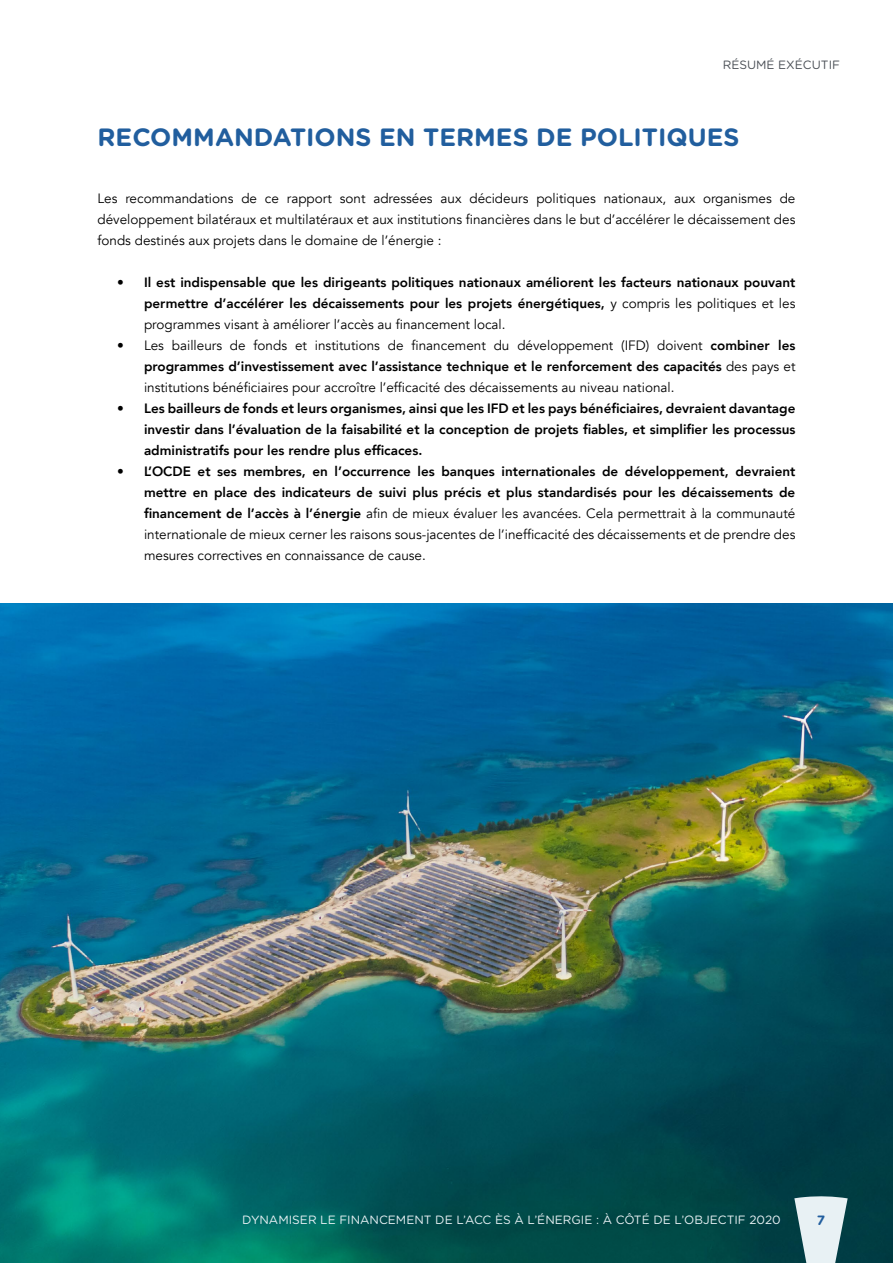
<style>
.page{position:relative;width:893px;height:1263px;background:#fff}
.page>*{position:absolute;margin:0;border:0;box-sizing:border-box;transform-origin:0 0}
.t1{font:700 25.05px "Gotham Rounded";color:#215e9e}
.t2{font:800 13.5px/21px "Avenir";color:#000;text-align:justify}
.t3{font:13.5px/21px "Avenir";color:#000;text-align:justify}
.t4{font:700 13.5px "Gotham Rounded";color:#215e9e}
.t5{font:12px "Gotham Rounded";color:#e8f1f4}
.t6{font:12px "Gotham Rounded";color:#4a4f55}
.s1{font-weight:400}
.s2{font-weight:800}
</style>
<div class="page">
<img style="left:0;top:603px;width:893px;height:660px">
<svg style="left:794px;top:1196px;width:54px;height:67px;background:#aec4c8"></svg>
<p class="t6" style="left:723px;top:57px;width:119px">RÉSUMÉ EXÉCUTIF</p>
<h1 class="t1" style="left:98px;top:119px;width:643px">RECOMMANDATIONS EN TERMES DE POLITIQUES</h1>
<p class="t3" style="left:98px;top:188px;width:699px">Les recommandations de ce rapport sont adressées aux décideurs politiques nationaux, aux organismes de développement bilatéraux et multilatéraux et aux institutions financières dans le but d’accélérer le décaissement des fonds destinés aux projets dans le domaine de l’énergie :</p>
<p class="t2" style="left:144px;top:271px;width:653px;text-indent:-27px">• Il est indispensable que les dirigeants politiques nationaux améliorent les facteurs nationaux pouvant permettre d’accélérer les décaissements pour les projets énergétiques, <span class="s1">y compris les politiques et les programmes visant à améliorer l’accès au financement local.</span></p>
<p class="t3" style="left:144px;top:335px;width:653px;text-indent:-27px">• Les bailleurs de fonds et institutions de financement du développement (IFD) doivent <span class="s2">combiner les programmes d’investissement avec l’assistance technique et le renforcement des capacités</span> des pays et institutions bénéficiaires pour accroître l’efficacité des décaissements au niveau national.</p>
<p class="t2" style="left:144px;top:397px;width:653px;text-indent:-27px">• Les bailleurs de fonds et leurs organismes, ainsi que les IFD et les pays bénéficiaires, devraient davantage investir dans l’évaluation de la faisabilité et la conception de projets fiables, et simplifier les processus administratifs pour les rendre plus efficaces.</p>
<p class="t2" style="left:144px;top:460px;width:653px;text-indent:-27px">• L’OCDE et ses membres, en l’occurrence les banques internationales de développement, devraient mettre en place des indicateurs de suivi plus précis et plus standardisés pour les décaissements de financement de l’accès à l’énergie <span class="s1">afin de mieux évaluer les avancées. Cela permettrait à la communauté internationale de mieux cerner les raisons sous-jacentes de l’inefficacité des décaissements et de prendre des mesures correctives en connaissance de cause.</span></p>
<p class="t5" style="left:242px;top:1212px;width:540px">DYNAMISER LE FINANCEMENT DE L’ACC ÈS À L’ÉNERGIE : À CÔTÉ DE L’OBJECTIF 2020</p>
<p class="t4" style="left:817px;top:1211px;width:10px">7</p>
</div>
